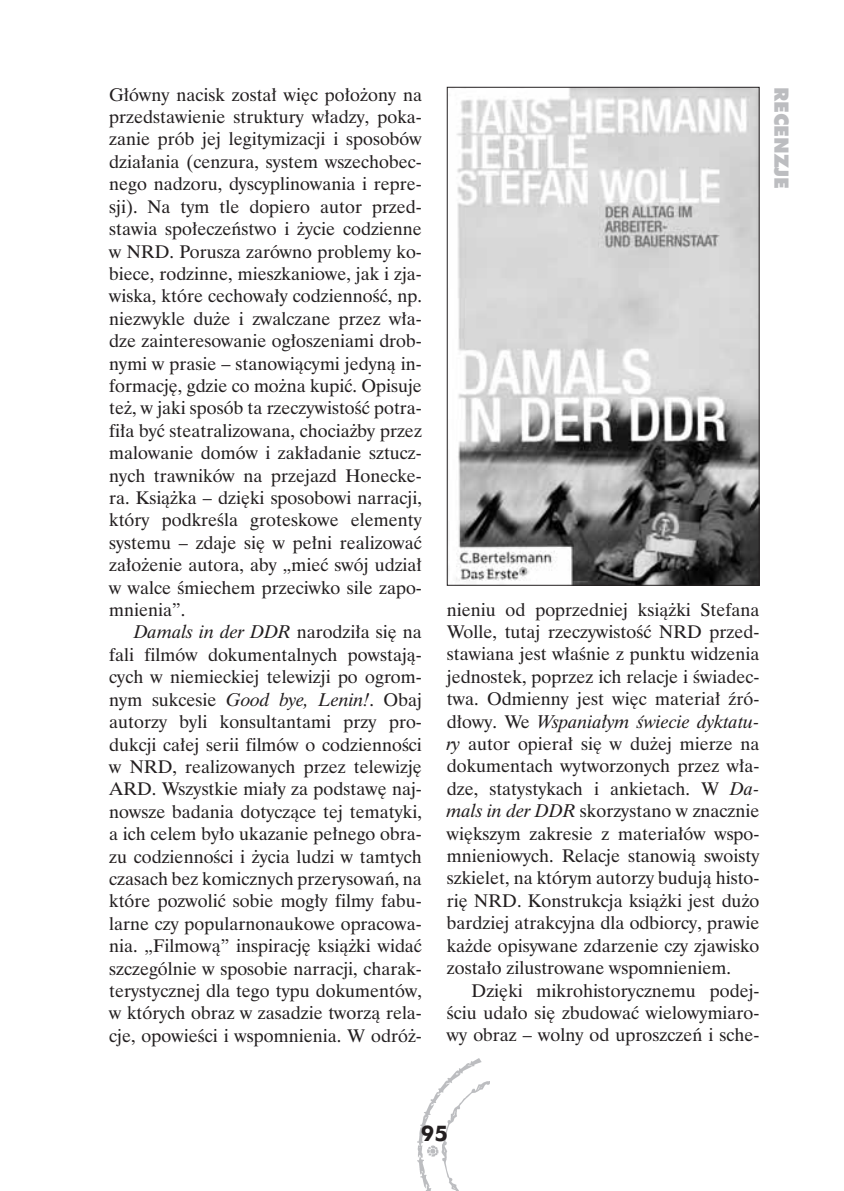
<style>
.page{position:relative;width:844px;height:1191px;background:#fff}
.page>*{position:absolute;margin:0;border:0;box-sizing:border-box;transform-origin:0 0}
.t1{font:700 21px "Futura PL";color:#231f20}
.t2{font:19.25px "Futura X Blk PL";color:#bcbdc0}
.t3{font:17.5px "Dutch 801 Rm PL";color:#231f20}
.t4{font:italic 17.5px "Dutch 801 Rm PL";color:#231f20}
.s1{font-style:normal}
.s2{font-style:italic}
</style>
<div class="page">
<img style="left:418px;top:1058px;width:72px;height:133px">
<img style="left:448px;top:89px;width:309px;height:495px">
<div style="left:446px;top:87px;width:313px;height:499px;border:1px solid #231f20"></div>
<p class="t3" style="left:109px;top:83px;width:314px">Główny nacisk został więc położony na</p>
<p class="t3" style="left:109px;top:105px;width:314px">przedstawienie struktury władzy, poka-</p>
<p class="t3" style="left:109px;top:128px;width:314px">zanie prób jej legitymizacji i sposobów</p>
<p class="t3" style="left:109px;top:150px;width:314px">działania (cenzura, system wszechobec-</p>
<p class="t3" style="left:109px;top:173px;width:314px">nego nadzoru, dyscyplinowania i repre-</p>
<p class="t3" style="left:109px;top:195px;width:314px">sji). Na tym tle dopiero autor przed-</p>
<p class="t3" style="left:109px;top:217px;width:314px">stawia społeczeństwo i życie codzienne</p>
<p class="t3" style="left:109px;top:240px;width:314px">w NRD. Porusza zarówno problemy ko-</p>
<p class="t3" style="left:109px;top:262px;width:314px">biece, rodzinne, mieszkaniowe, jak i zja-</p>
<p class="t3" style="left:109px;top:285px;width:314px">wiska, które cechowały codzienność, np.</p>
<p class="t3" style="left:109px;top:307px;width:314px">niezwykle duże i zwalczane przez wła-</p>
<p class="t3" style="left:109px;top:329px;width:314px">dze zainteresowanie ogłoszeniami drob-</p>
<p class="t3" style="left:109px;top:352px;width:314px">nymi w prasie – stanowiącymi jedyną in-</p>
<p class="t3" style="left:109px;top:374px;width:314px">formację, gdzie co można kupić. Opisuje</p>
<p class="t3" style="left:109px;top:397px;width:314px">też, w jaki sposób ta rzeczywistość potra-</p>
<p class="t3" style="left:109px;top:419px;width:314px">fiła być steatralizowana, chociażby przez</p>
<p class="t3" style="left:109px;top:441px;width:314px">malowanie domów i zakładanie sztucz-</p>
<p class="t3" style="left:109px;top:464px;width:314px">nych trawników na przejazd Honecke-</p>
<p class="t3" style="left:109px;top:486px;width:314px">ra. Książka – dzięki sposobowi narracji,</p>
<p class="t3" style="left:109px;top:509px;width:314px">który podkreśla groteskowe elementy</p>
<p class="t3" style="left:109px;top:531px;width:314px">systemu – zdaje się w pełni realizować</p>
<p class="t3" style="left:109px;top:553px;width:314px">założenie autora, aby „mieć swój udział</p>
<p class="t3" style="left:109px;top:576px;width:314px">w walce śmiechem przeciwko sile zapo-</p>
<p class="t3" style="left:109px;top:598px;width:78px">mnienia”.</p>
<p class="t4" style="left:134px;top:620px;width:289px">Damals in der DDR <span class="s1">narodziła się na</span></p>
<p class="t3" style="left:109px;top:643px;width:314px">fali filmów dokumentalnych powstają-</p>
<p class="t3" style="left:109px;top:665px;width:314px">cych w niemieckiej telewizji po ogrom-</p>
<p class="t3" style="left:109px;top:688px;width:314px">nym sukcesie <span class="s2">Good bye, Lenin!</span>. Obaj</p>
<p class="t3" style="left:109px;top:710px;width:314px">autorzy byli konsultantami przy pro-</p>
<p class="t3" style="left:109px;top:733px;width:314px">dukcji całej serii filmów o codzienności</p>
<p class="t3" style="left:109px;top:755px;width:314px">w NRD, realizowanych przez telewizję</p>
<p class="t3" style="left:109px;top:777px;width:314px">ARD. Wszystkie miały za podstawę naj-</p>
<p class="t3" style="left:109px;top:800px;width:314px">nowsze badania dotyczące tej tematyki,</p>
<p class="t3" style="left:109px;top:822px;width:314px">a ich celem było ukazanie pełnego obra-</p>
<p class="t3" style="left:109px;top:845px;width:314px">zu codzienności i życia ludzi w tamtych</p>
<p class="t3" style="left:109px;top:867px;width:314px">czasach bez komicznych przerysowań, na</p>
<p class="t3" style="left:109px;top:889px;width:314px">które pozwolić sobie mogły filmy fabu-</p>
<p class="t3" style="left:109px;top:912px;width:314px">larne czy popularnonaukowe opracowa-</p>
<p class="t3" style="left:109px;top:934px;width:314px">nia. „Filmową” inspirację książki widać</p>
<p class="t3" style="left:109px;top:957px;width:314px">szczególnie w sposobie narracji, charak-</p>
<p class="t3" style="left:109px;top:979px;width:314px">terystycznej dla tego typu dokumentów,</p>
<p class="t3" style="left:109px;top:1001px;width:314px">w których obraz w zasadzie tworzą rela-</p>
<p class="t3" style="left:109px;top:1024px;width:314px">cje, opowieści i wspomnienia. W odróż-</p>
<p class="t2" style="left:793px;top:87px;width:103px;rotate:90deg">RECENZJE</p>
<p class="t3" style="left:446px;top:598px;width:314px">nieniu od poprzedniej książki Stefana</p>
<p class="t3" style="left:446px;top:620px;width:314px">Wolle, tutaj rzeczywistość NRD przed-</p>
<p class="t3" style="left:446px;top:643px;width:314px">stawiana jest właśnie z punktu widzenia</p>
<p class="t3" style="left:446px;top:665px;width:314px">jednostek, poprzez ich relacje i świadec-</p>
<p class="t3" style="left:446px;top:687px;width:314px">twa. Odmienny jest więc materiał źró-</p>
<p class="t4" style="left:446px;top:710px;width:314px"><span class="s1">dłowy. We</span> Wspaniałym świecie dyktatu-</p>
<p class="t3" style="left:446px;top:732px;width:314px"><span class="s2">ry</span> autor opierał się w dużej mierze na</p>
<p class="t3" style="left:446px;top:755px;width:314px">dokumentach wytworzonych przez wła-</p>
<p class="t3" style="left:446px;top:777px;width:314px">dze, statystykach i ankietach. W <span class="s2">Da-</span></p>
<p class="t3" style="left:446px;top:799px;width:314px"><span class="s2">mals in der DDR</span> skorzystano w znacznie</p>
<p class="t3" style="left:446px;top:822px;width:314px">większym zakresie z materiałów wspo-</p>
<p class="t3" style="left:446px;top:844px;width:314px">mnieniowych. Relacje stanowią swoisty</p>
<p class="t3" style="left:446px;top:867px;width:314px">szkielet, na którym autorzy budują histo-</p>
<p class="t3" style="left:446px;top:889px;width:314px">rię NRD. Konstrukcja książki jest dużo</p>
<p class="t3" style="left:446px;top:911px;width:314px">bardziej atrakcyjna dla odbiorcy, prawie</p>
<p class="t3" style="left:446px;top:934px;width:314px">każde opisywane zdarzenie czy zjawisko</p>
<p class="t3" style="left:446px;top:956px;width:285px">zostało zilustrowane wspomnieniem.</p>
<p class="t3" style="left:471px;top:979px;width:289px">Dzięki mikrohistorycznemu podej-</p>
<p class="t3" style="left:446px;top:1001px;width:314px">ściu udało się zbudować wielowymiaro-</p>
<p class="t3" style="left:446px;top:1023px;width:314px">wy obraz – wolny od uproszczeń i sche-</p>
<p class="t1" style="left:421px;top:1120px;width:28px">95</p>
</div>
